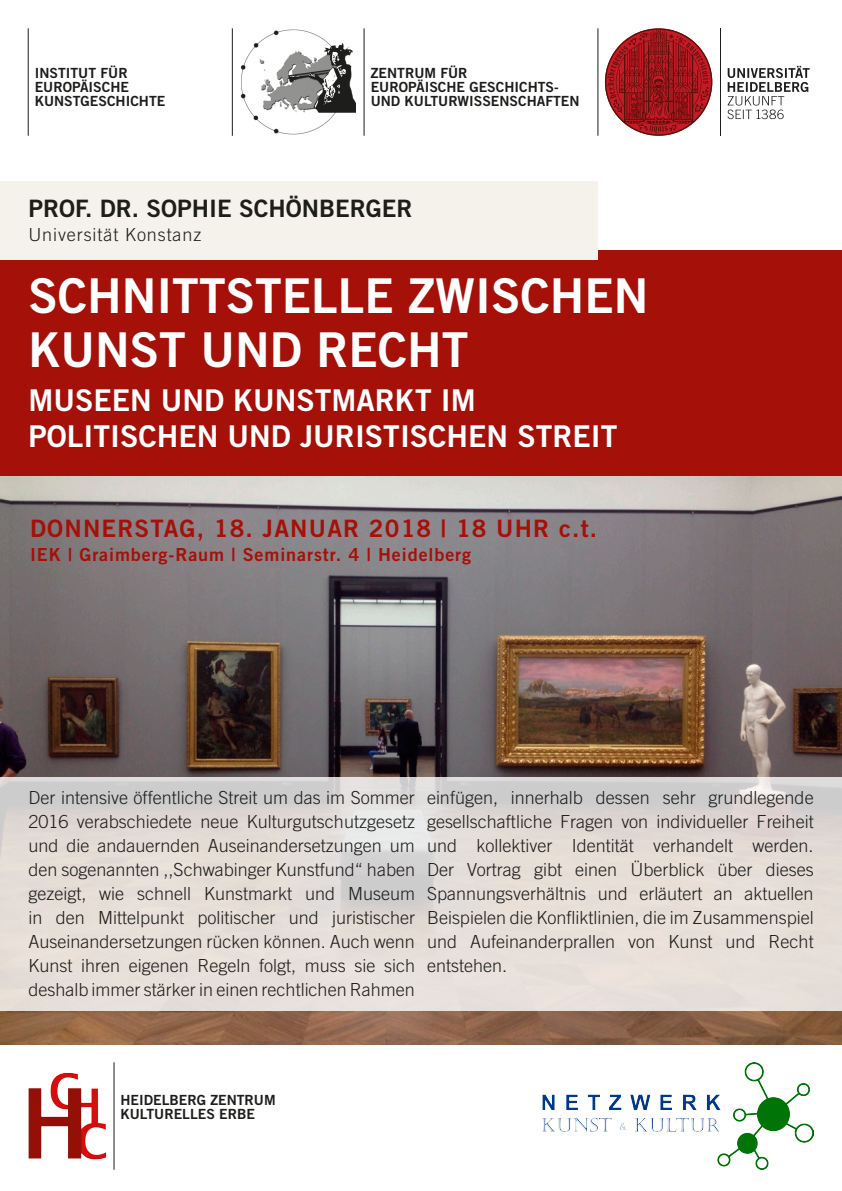
<style>
.page{position:relative;width:842px;height:1191px;background:#fff}
.page>*{position:absolute;margin:0;border:0;box-sizing:border-box;transform-origin:0 0}
.t1{font:48px/54px "Trade Gothic LT Std Bd 2";color:#fff}
.t2{font:30px/36px "Trade Gothic LT Std Bd 2";color:#fff}
.t3{font:24px "Trade Gothic LT Std Bd 2";letter-spacing:.05em;color:#a51009}
.t4{font:24px "Trade Gothic LT Std Bd 2";color:#1d1d1b}
.t5{font:300 18px/24px "Trade Gothic LT Std";color:#1d1d1b;text-align:justify}
.t6{font:18px "Trade Gothic LT Std Bd 2";letter-spacing:.05em;color:#a51009}
.t7{font:300 18px "Trade Gothic LT Std";letter-spacing:.05em;color:#1d1d1b}
.t8{font:14px/14px "Trade Gothic LT Std Bd 2";color:#1d1d1b}
.t9{font:12.6px/13.7px "Trade Gothic LT Std Bd 2";color:#1d1d1b}
</style>
<div class="page">
<img style="left:0;top:475px;width:842px;height:569px">
<hr style="left:720px;top:28px;width:1px;height:108px;background:#1d1d1b">
<svg style="left:727px;top:66px;width:83px;height:53px"></svg>
<svg style="left:605px;top:28px;width:107px;height:108px"></svg>
<hr style="left:598px;top:28px;width:1px;height:108px;background:#1d1d1b">
<img style="left:240px;top:30px;width:115px;height:104px">
<hr style="left:364px;top:28px;width:1px;height:108px;background:#1d1d1b">
<hr style="left:28px;top:28px;width:1px;height:108px;background:#1d1d1b">
<hr style="left:232px;top:28px;width:1px;height:108px;background:#1d1d1b">
<div style="left:0;top:249px;width:842px;height:226px;background:#a51009"></div>
<div style="left:0;top:181px;width:598px;height:78px;background:#f5f2eb"></div>
<svg style="left:0;top:777px;width:842px;height:234px;background:#e2dbd6"></svg>
<img style="left:542px;top:1062px;width:272px;height:107px">
<img style="left:28px;top:1072px;width:86px;height:87px">
<hr style="left:114px;top:1062px;width:1px;height:107px;background:#1d1d1b">
<p class="t8" style="left:35px;top:66px;width:132px">INSTITUT FÜR<br>EUROPÄISCHE<br>KUNSTGESCHICHTE</p>
<p class="t8" style="left:371px;top:66px;width:210px">ZENTRUM FÜR<br>EUROPÄISCHE GESCHICHTS-<br>UND KULTURWISSENSCHAFTEN</p>
<p class="t9" style="left:368px;top:65px;width:119px">INSTITUT FÜR<br>EUROPÄISCHE<br>KUNSTGESCHICHTE</p>
<p class="t4" style="left:28px;top:193px;width:386px">PROF. DR. SOPHIE SCHÖNBERGER</p>
<p class="t7" style="left:28px;top:223px;width:175px">Universität Konstanz</p>
<p class="t1" style="left:28px;top:267px;width:621px">SCHNITTSTELLE ZWISCHEN<br>KUNST UND RECHT</p>
<p class="t2" style="left:28px;top:382px;width:591px">MUSEEN UND KUNSTMARKT IM<br>POLITISCHEN UND JURISTISCHEN STREIT</p>
<p class="t3" style="left:30px;top:513px;width:569px">DONNERSTAG, 18. JANUAR 2018 | 18 UHR c.t.</p>
<p class="t6" style="left:30px;top:543px;width:443px">IEK | Graimberg-Raum | Seminarstr. 4 | Heidelberg</p>
<p class="t5" style="left:28px;top:785px;width:388px">Der intensive öffentliche Streit um das im Sommer 2016 verabschiedete neue Kulturgutschutzgesetz und die andauernden Auseinandersetzungen um den sogenannten ,,Schwabinger Kunstfund“ haben gezeigt, wie schnell Kunstmarkt und Museum in den Mittelpunkt politischer und juristischer Auseinandersetzungen rücken können. Auch wenn Kunst ihren eigenen Regeln folgt, muss sie sich deshalb immer stärker in einen rechtlichen Rahmen</p>
<p class="t5" style="left:427px;top:785px;width:388px">einfügen, innerhalb dessen sehr grundlegende gesellschaftliche Fragen von individueller Freiheit und kollektiver Identität verhandelt werden.<br>Der Vortrag gibt einen Überblick über dieses Spannungsverhältnis und erläutert an aktuellen Beispielen die Konfliktlinien, die im Zusammenspiel und Aufeinanderprallen von Kunst und Recht entstehen.</p>
<p class="t8" style="left:121px;top:1092px;width:157px">HEIDELBERG ZENTRUM<br>KULTURELLES ERBE</p>
</div>
